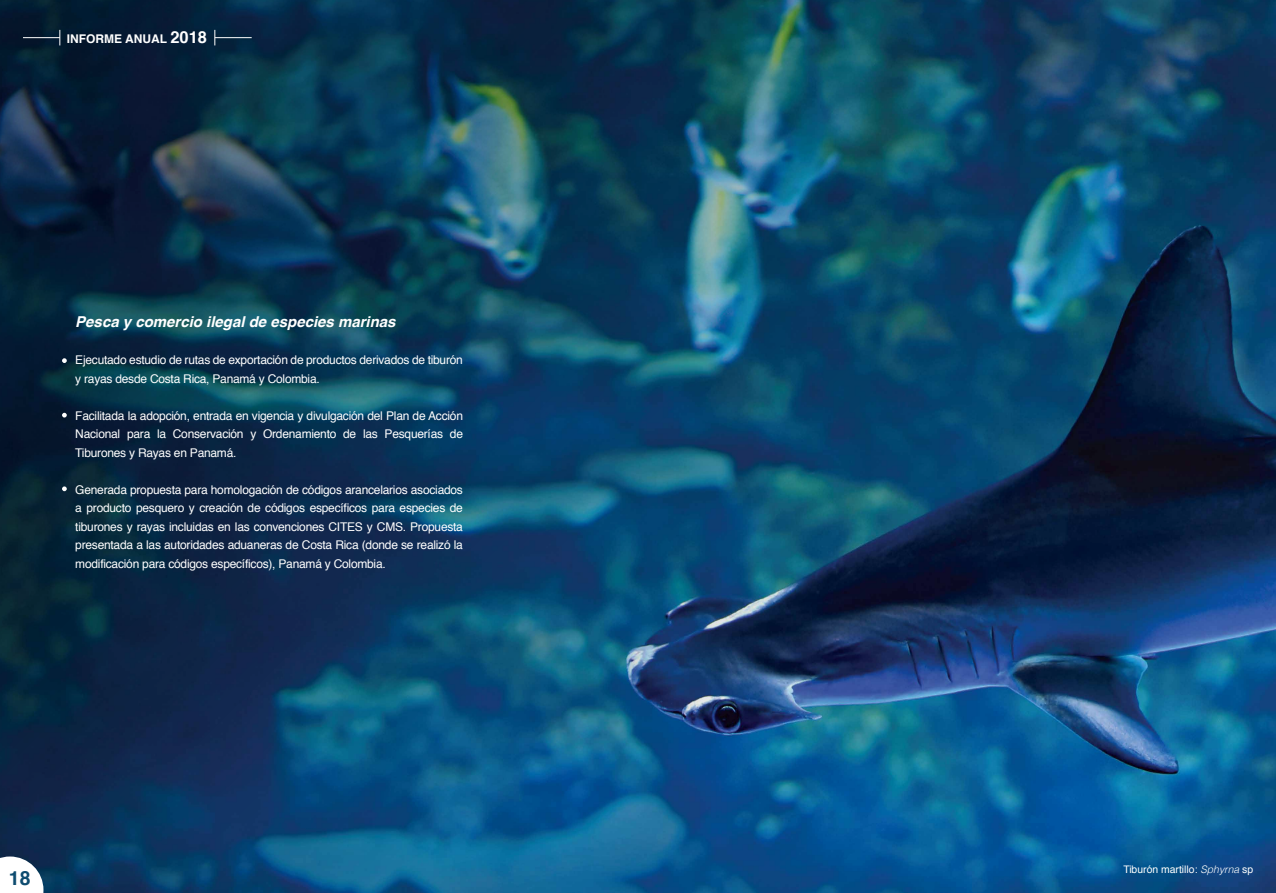
<style>
.page{position:relative;width:1276px;height:893px;background:#fff}
.page>*{position:absolute;margin:0;border:0;box-sizing:border-box;transform-origin:0 0}
.t1{font:700 19.5px "Helvetica";color:#0e4c70}
.t2{font:italic 700 15px "Helvetica";color:#fff}
.t3{font:12px/18.5px "Helvetica";letter-spacing:-.02em;color:#fff;text-align:justify}
.t4{font:700 12px "Helvetica";color:#fff}
.t5{font:10.35px "Helvetica";color:#fff}
.s1{font-size:16.5px}
.s2{font-weight:300;font-style:italic}
</style>
<div class="page">
<img style="left:0;top:0;width:1276px;height:893px">
<svg style="left:62px;top:358px;width:5px;height:5px"></svg>
<svg style="left:62px;top:486px;width:5px;height:5px"></svg>
<svg style="left:62px;top:413px;width:5px;height:4px"></svg>
<svg style="left:0;top:856px;width:43px;height:37px"></svg>
<svg style="left:214px;top:30px;width:1px;height:15px"></svg>
<svg style="left:59px;top:30px;width:1px;height:15px"></svg>
<hr style="left:215px;top:37px;width:37px;height:1px;background:#fff">
<hr style="left:23px;top:37px;width:37px;height:1px;background:#fff">
<p class="t4" style="left:67px;top:30px;width:142px">INFORME ANUAL <span class="s1">2018</span></p>
<p class="t2" style="left:75px;top:309px;width:322px">Pesca y comercio ilegal de especies marinas</p>
<p class="t3" style="left:75px;top:351px;width:389px">Ejecutado estudio de rutas de exportación de productos derivados de tiburón y rayas desde Costa Rica, Panamá y Colombia.</p>
<p class="t3" style="left:75px;top:407px;width:389px">Facilitada la adopción, entrada en vigencia y divulgación del Plan de Acción Nacional para la Conservación y Ordenamiento de las Pesquerías de Tiburones y Rayas en Panamá.</p>
<p class="t3" style="left:75px;top:481px;width:389px">Generada propuesta para homologación de códigos arancelarios asociados a producto pesquero y creación de códigos específicos para especies de tiburones y rayas incluidas en las convenciones CITES y CMS. Propuesta presentada a las autoridades aduaneras de Costa Rica (donde se realizó la modificación para códigos específicos), Panamá y Colombia.</p>
<h1 class="t1" style="left:9px;top:862px;width:23px">18</h1>
<p class="t5" style="left:1123px;top:862px;width:131px">Tiburón martillo: <span class="s2">Sphyrna</span> sp</p>
</div>
